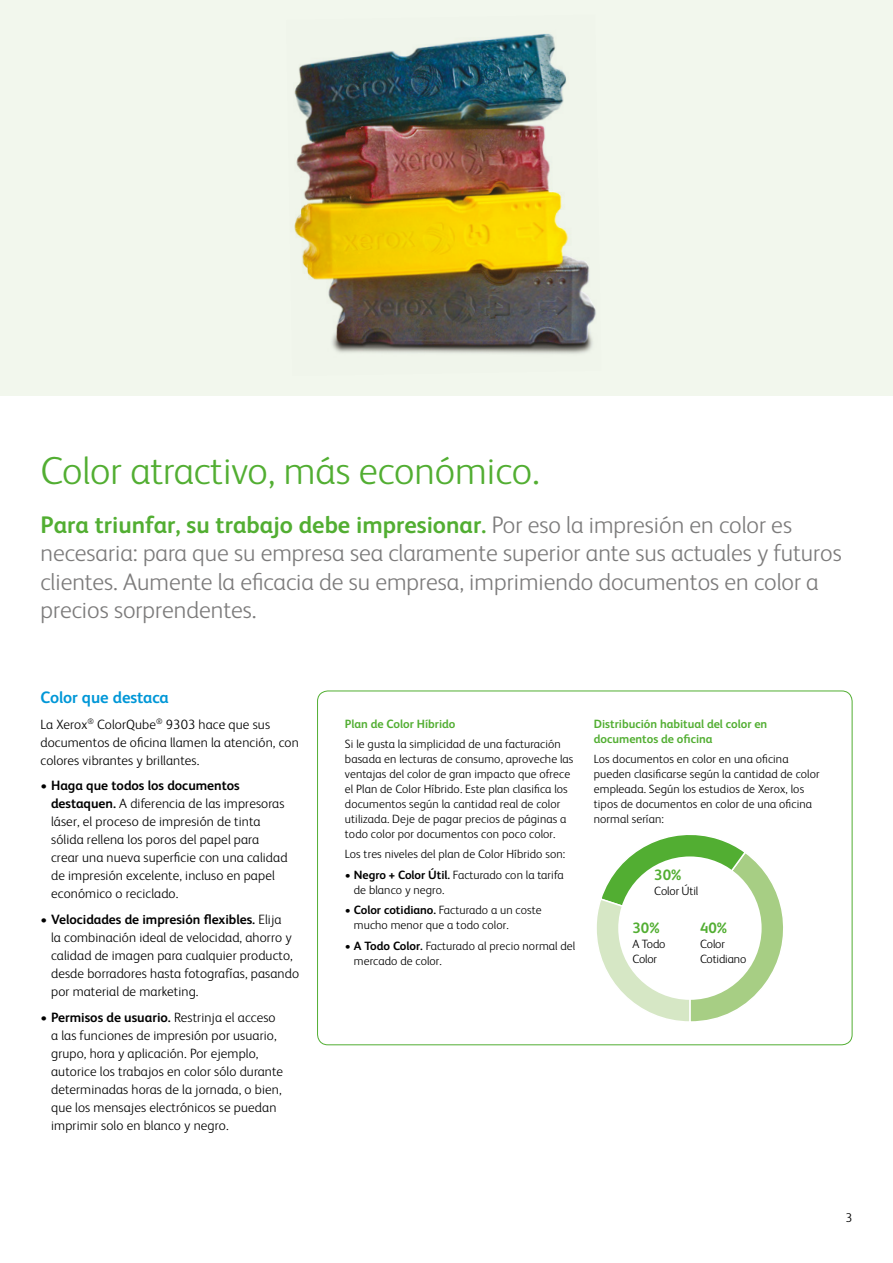
<style>
.page{position:relative;width:893px;height:1263px;background:#fff}
.page>*{position:absolute;margin:0;border:0;box-sizing:border-box;transform-origin:0 0}
.t1{font:300 39px "Xerox Sans";color:#52ae32}
.t2{font:300 24px/28.5px "Xerox Sans";color:#7c7b7b}
.t3{font:700 16.5px "Xerox Sans";color:#0097d7}
.t4{font:700 15px "Xerox Sans";color:#52ae32}
.t5{font:300 13.5px/18px "Xerox Sans";letter-spacing:.01em;color:#000}
.t6{font:300 12.75px "Xerox Sans";color:#000}
.t7{font:300 12px/15px "Xerox Sans";letter-spacing:.01em;color:#000}
.t8{font:700 12px/15px "Xerox Sans";color:#52ae32}
.t9{font:300 12px/15px "Xerox Sans";letter-spacing:-.01em;color:#000}
.s1{font-weight:700;color:#52ae32}
.s2{font-weight:700}
</style>
<div class="page">
<div style="left:0;top:0;width:893px;height:395px;background:#f2f7ed"></div>
<img style="left:294px;top:33px;width:302px;height:321px">
<img style="left:295px;top:34px;width:251px;height:311px">
<svg style="left:597px;top:835px;width:186px;height:187px"></svg>
<div style="left:618px;top:856px;width:144px;height:144px;background:#fff;border-radius:50%"></div>
<h1 class="t1" style="left:40px;top:445px;width:501px">Color atractivo, más económico.</h1>
<p class="t2" style="left:40px;top:509px;width:803px"><span class="s1">Para triunfar, su trabajo debe impresionar.</span> Por eso la impresión en color es necesaria: para que su empresa sea claramente superior ante sus actuales y futuros clientes. Aumente la eficacia de su empresa, imprimiendo documentos en color a precios sorprendentes.</p>
<p class="t3" style="left:40px;top:686px;width:130px">Color que destaca</p>
<p class="t5" style="left:40px;top:715px;width:260px">La Xerox<sup>®</sup> ColorQube<sup>®</sup> 9303 hace que sus documentos de oficina llamen la atención, con colores vibrantes y brillantes.</p>
<p class="t5" style="left:51px;top:776px;width:238px;text-indent:-11px">• <span class="s2">Haga que todos los documentos destaquen.</span> A diferencia de las impresoras láser, el proceso de impresión de tinta sólida rellena los poros del papel para crear una nueva superficie con una calidad de impresión excelente, incluso en papel económico o reciclado.</p>
<p class="t5" style="left:51px;top:910px;width:249px;text-indent:-11px">• <span class="s2">Velocidades de impresión flexibles.</span> Elija<br>la combinación ideal de velocidad, ahorro y calidad de imagen para cualquier producto, desde borradores hasta fotografías, pasando por material de marketing.</p>
<p class="t5" style="left:51px;top:1007px;width:233px;text-indent:-11px">• <span class="s2">Permisos de usuario.</span> Restrinja el acceso a las funciones de impresión por usuario, grupo, hora y aplicación. Por ejemplo, autorice los trabajos en color sólo durante determinadas horas de la jornada, o bien, que los mensajes electrónicos se puedan imprimir solo en blanco y negro.</p>
<p class="t8" style="left:345px;top:715px;width:112px">Plan de Color Híbrido</p>
<p class="t7" style="left:345px;top:736px;width:230px">Si le gusta la simplicidad de una facturación basada en lecturas de consumo, aproveche las ventajas del color de gran impacto que ofrece el Plan de Color Híbrido. Este plan clasifica los documentos según la cantidad real de color utilizada. Deje de pagar precios de páginas a todo color por documentos con poco color.</p>
<p class="t7" style="left:345px;top:846px;width:222px">Los tres niveles del plan de Color Híbrido son:</p>
<p class="t7" style="left:354px;top:867px;width:211px;text-indent:-9px">• <span class="s2">Negro + Color Útil.</span> Facturado con la tarifa de blanco y negro.</p>
<p class="t7" style="left:354px;top:902px;width:189px;text-indent:-9px">• <span class="s2">Color cotidiano.</span> Facturado a un coste mucho menor que a todo color.</p>
<p class="t7" style="left:354px;top:937px;width:223px;text-indent:-9px">• <span class="s2">A Todo Color.</span> Facturado al precio normal del mercado de color.</p>
<p class="t8" style="left:594px;top:715px;width:175px">Distribución habitual del color en documentos de oficina</p>
<p class="t7" style="left:594px;top:751px;width:227px">Los documentos en color en una oficina pueden clasificarse según la cantidad de color empleada. Según los estudios de Xerox, los tipos de documentos en color de una oficina normal serían:</p>
<p class="t4" style="left:654px;top:864px;width:29px">30%</p>
<p class="t9" style="left:654px;top:882px;width:46px">Color Útil</p>
<p class="t4" style="left:633px;top:917px;width:29px">30%</p>
<p class="t9" style="left:633px;top:936px;width:34px">A Todo<br>Color</p>
<p class="t4" style="left:700px;top:918px;width:29px">40%</p>
<p class="t9" style="left:700px;top:936px;width:48px">Color<br>Cotidiano</p>
<p class="t6" style="left:846px;top:1210px;width:8px">3</p>
</div>
